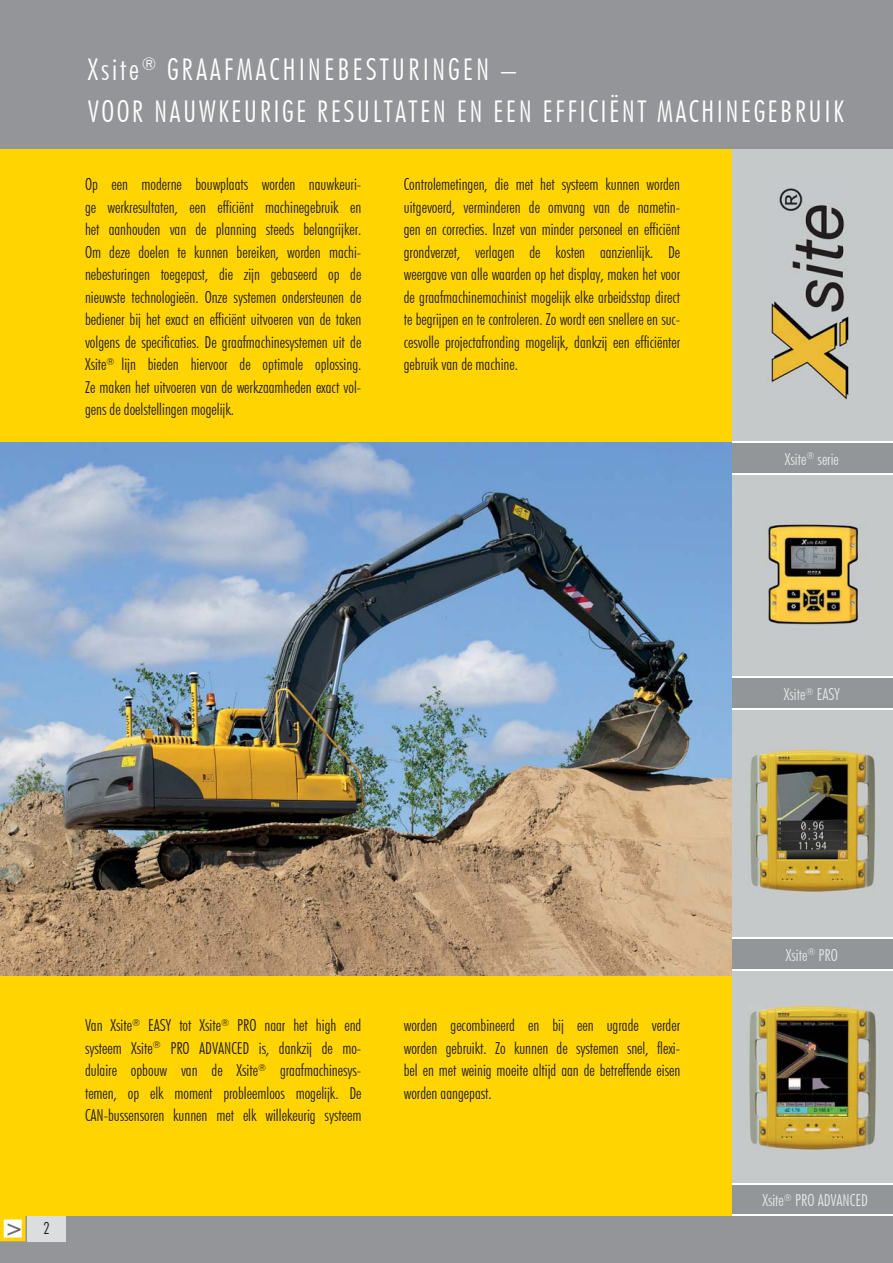
<style>
.page{position:relative;width:893px;height:1263px;background:#fff}
.page>*{position:absolute;margin:0;border:0;box-sizing:border-box;transform-origin:0 0}
.t1{font:300 condensed 30px/42px "Futura BT";letter-spacing:.08em;color:#fff}
.t2{font:700 condensed 22.5px "Futura BT";color:#6d6e70}
.t3{font:300 condensed 16.5px/22.5px "Futura BT";color:#231f20;text-align:justify}
.t4{font:300 condensed 16.5px "Futura BT";color:#e6e7e6}
.s1{font-weight:300;font-size:16.5px;color:#231f20}
</style>
<div class="page">
<div style="left:0;top:149px;width:893px;height:293px;background:#ffd400"></div>
<div style="left:0;top:0;width:893px;height:149px;background:#939598"></div>
<div style="left:0;top:976px;width:892px;height:240px;background:#ffd400"></div>
<div style="left:0;top:1216px;width:893px;height:47px;background:#939598"></div>
<div style="left:2px;top:1218px;width:22px;height:21px;background:#fff"></div>
<div style="left:0;top:1216px;width:25px;height:25px;border:4px solid #ffd400"></div>
<div style="left:28px;top:1216px;width:38px;height:25px;background:#dcddde"></div>
<img style="left:0;top:442px;width:732px;height:533px">
<div style="left:732px;top:149px;width:161px;height:1063px;background:#c6c9ca"></div>
<div style="left:732px;top:678px;width:161px;height:30px;background:#929699"></div>
<div style="left:732px;top:939px;width:161px;height:31px;background:#929699"></div>
<div style="left:732px;top:1185px;width:161px;height:30px;background:#929699"></div>
<hr style="left:732px;top:676px;width:161px;height:2px;background:#fff">
<hr style="left:732px;top:709px;width:161px;height:1px;background:#fff">
<hr style="left:732px;top:937px;width:161px;height:2px;background:#fff">
<hr style="left:732px;top:970px;width:161px;height:1px;background:#fff">
<hr style="left:732px;top:1183px;width:161px;height:1px;background:#fff">
<hr style="left:732px;top:1214px;width:161px;height:2px;background:#fff">
<div style="left:732px;top:442px;width:161px;height:31px;background:#929699"></div>
<hr style="left:732px;top:442px;width:161px;height:1px;background:#fff">
<hr style="left:732px;top:473px;width:161px;height:2px;background:#fff">
<img style="left:768px;top:188px;width:81px;height:212px">
<img style="left:763px;top:523px;width:98px;height:102px">
<img style="left:750px;top:749px;width:125px;height:143px">
<img style="left:749px;top:1005px;width:127px;height:145px">
<h1 class="t1" style="left:88px;top:49px;width:757px">Xsite<sup>®</sup> GRAAFMACHINEBESTURINGEN –<br>VOOR NAUWKEURIGE RESULTATEN EN EEN EFFICIËNT MACHINEGEBRUIK</h1>
<p class="t3" style="left:85px;top:173px;width:278px">Op een moderne bouwplaats worden nauwkeuri&shy;ge werkresultaten, een efficiënt machinegebruik en het aanhouden van de planning steeds belangrijker.<br>Om deze doelen te kunnen bereiken, worden machi&shy;nebesturingen toegepast, die zijn gebaseerd op de nieuwste technologieën. Onze systemen ondersteunen de bediener bij het exact en efficiënt uitvoeren van de taken volgens de specificaties. De graafmachinesystemen uit de Xsite<sup>®</sup> lijn bieden hiervoor de optimale oplossing.<br>Ze maken het uitvoeren van de werkzaamheden exact vol&shy;gens de doelstellingen mogelijk.</p>
<p class="t3" style="left:404px;top:173px;width:278px">Controlemetingen, die met het systeem kunnen worden uitgevoerd, verminderen de omvang van de nametin&shy;gen en correcties. Inzet van minder personeel en efficiënt grondverzet, verlagen de kosten aanzienlijk. De weergave van alle waarden op het display, maken het voor de graafmachinemachinist mogelijk elke arbeidsstap direct te begrijpen en te controleren. Zo wordt een snellere en suc&shy;cesvolle projectafronding mogelijk, dankzij een efficiënter gebruik van de machine.</p>
<p class="t4" style="left:785px;top:449px;width:55px">Xsite<sup>®</sup> serie</p>
<p class="t4" style="left:784px;top:684px;width:57px">Xsite<sup>®</sup> EASY</p>
<p class="t3" style="left:85px;top:1014px;width:278px">Van Xsite<sup>®</sup> EASY tot Xsite<sup>®</sup> PRO naar het high end systeem Xsite<sup>®</sup> PRO ADVANCED is, dankzij de mo&shy;dulaire opbouw van de Xsite<sup>®</sup> graafmachinesys&shy;temen, op elk moment probleemloos mogelijk. De CAN-bussensoren kunnen met elk willekeurig systeem</p>
<h2 class="t2" style="left:5px;top:1214px;width:47px">&gt; <span class="s1">2</span></h2>
<p class="t3" style="left:404px;top:1014px;width:278px">worden gecombineerd en bij een ugrade verder worden gebruikt. Zo kunnen de systemen snel, flexi&shy;bel en met weinig moeite altijd aan de betreffende eisen worden aangepast.</p>
<p class="t4" style="left:786px;top:945px;width:54px">Xsite<sup>®</sup> PRO</p>
<p class="t4" style="left:762px;top:1190px;width:107px">Xsite<sup>®</sup> PRO ADVANCED</p>
</div>
